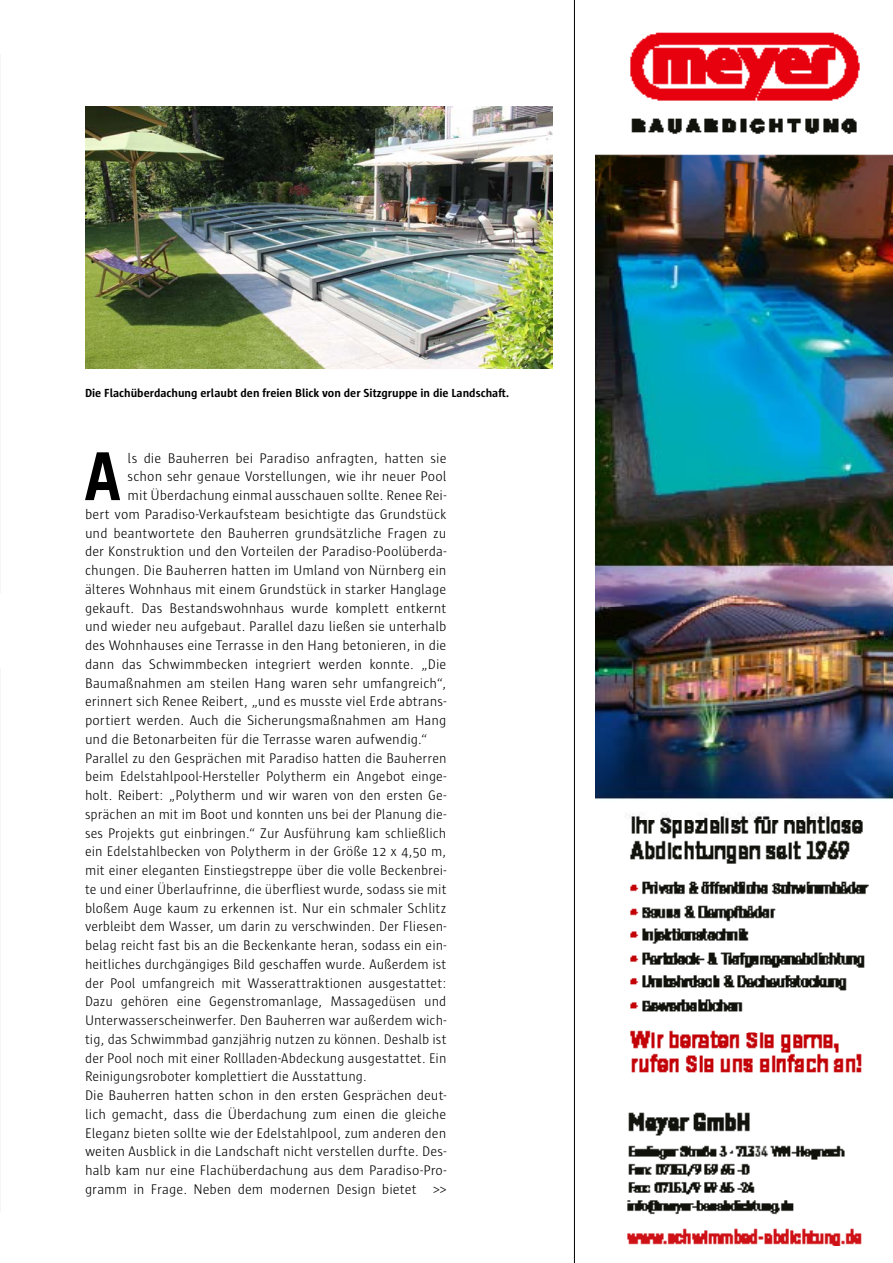
<style>
.page{position:relative;width:893px;height:1263px;background:#fff}
.page>*{position:absolute;margin:0;border:0;box-sizing:border-box;transform-origin:0 0}
.t1{font:700 66.15px "Trade Gothic LT Std";color:#000}
.t2{font:300 14.25px "Sun";color:#000}
.t3{font:700 12px "Sun";color:#000}
</style>
<div class="page">
<img style="left:85px;top:106px;width:468px;height:263px">
<hr style="left:574px;top:0;width:1px;height:1263px;background:#000">
<img style="left:595px;top:32px;width:298px;height:1214px">
<p class="t3" style="left:85px;top:387px;width:426px">Die Flachüberdachung erlaubt den freien Blick von der Sitzgruppe in die Landschaft.</p>
<h1 class="t1" style="left:84px;top:436px;width:38px">A</h1>
<p class="t2" style="left:128px;top:450px;width:320px">ls die Bauherren bei Paradiso anfragten, hatten sie</p>
<p class="t2" style="left:128px;top:469px;width:320px">schon sehr genaue Vorstellungen, wie ihr neuer Pool</p>
<p class="t2" style="left:128px;top:487px;width:320px">mit Überdachung einmal ausschauen sollte. Renee Rei-</p>
<p class="t2" style="left:85px;top:506px;width:363px">bert vom Paradiso-Verkaufsteam besichtigte das Grundstück</p>
<p class="t2" style="left:85px;top:525px;width:363px">und beantwortete den Bauherren grundsätzliche Fragen zu</p>
<p class="t2" style="left:85px;top:544px;width:363px">der Konstruktion und den Vorteilen der Paradiso-Poolüberda-</p>
<p class="t2" style="left:85px;top:562px;width:363px">chungen. Die Bauherren hatten im Umland von Nürnberg ein</p>
<p class="t2" style="left:85px;top:581px;width:363px">älteres Wohnhaus mit einem Grundstück in starker Hanglage</p>
<p class="t2" style="left:85px;top:600px;width:363px">gekauft. Das Bestandswohnhaus wurde komplett entkernt</p>
<p class="t2" style="left:85px;top:619px;width:363px">und wieder neu aufgebaut. Parallel dazu ließen sie unterhalb</p>
<p class="t2" style="left:85px;top:637px;width:363px">des Wohnhauses eine Terrasse in den Hang betonieren, in die</p>
<p class="t2" style="left:85px;top:656px;width:363px">dann das Schwimmbecken integriert werden konnte. „Die</p>
<p class="t2" style="left:85px;top:675px;width:363px">Baumaßnahmen am steilen Hang waren sehr umfangreich“,</p>
<p class="t2" style="left:85px;top:694px;width:363px">erinnert sich Renee Reibert, „und es musste viel Erde abtrans-</p>
<p class="t2" style="left:85px;top:712px;width:363px">portiert werden. Auch die Sicherungsmaßnahmen am Hang</p>
<p class="t2" style="left:85px;top:731px;width:344px">und die Betonarbeiten für die Terrasse waren aufwendig.“</p>
<p class="t2" style="left:85px;top:750px;width:363px">Parallel zu den Gesprächen mit Paradiso hatten die Bauherren</p>
<p class="t2" style="left:85px;top:769px;width:363px">beim Edelstahlpool-Hersteller Polytherm ein Angebot einge-</p>
<p class="t2" style="left:85px;top:787px;width:363px">holt. Reibert: „Polytherm und wir waren von den ersten Ge-</p>
<p class="t2" style="left:85px;top:806px;width:363px">sprächen an mit im Boot und konnten uns bei der Planung die-</p>
<p class="t2" style="left:85px;top:825px;width:363px">ses Projekts gut einbringen.“ Zur Ausführung kam schließlich</p>
<p class="t2" style="left:85px;top:844px;width:363px">ein Edelstahlbecken von Polytherm in der Größe 12 x 4,50 m,</p>
<p class="t2" style="left:85px;top:862px;width:363px">mit einer eleganten Einstiegstreppe über die volle Beckenbrei-</p>
<p class="t2" style="left:85px;top:881px;width:363px">te und einer Überlaufrinne, die überfliest wurde, sodass sie mit</p>
<p class="t2" style="left:85px;top:900px;width:363px">bloßem Auge kaum zu erkennen ist. Nur ein schmaler Schlitz</p>
<p class="t2" style="left:85px;top:919px;width:363px">verbleibt dem Wasser, um darin zu verschwinden. Der Fliesen-</p>
<p class="t2" style="left:85px;top:937px;width:363px">belag reicht fast bis an die Beckenkante heran, sodass ein ein-</p>
<p class="t2" style="left:85px;top:956px;width:363px">heitliches durchgängiges Bild geschaffen wurde. Außerdem ist</p>
<p class="t2" style="left:85px;top:975px;width:363px">der Pool umfangreich mit Wasserattraktionen ausgestattet:</p>
<p class="t2" style="left:85px;top:994px;width:363px">Dazu gehören eine Gegenstromanlage, Massagedüsen und</p>
<p class="t2" style="left:85px;top:1012px;width:363px">Unterwasserscheinwerfer. Den Bauherren war außerdem wich-</p>
<p class="t2" style="left:85px;top:1031px;width:363px">tig, das Schwimmbad ganzjährig nutzen zu können. Deshalb ist</p>
<p class="t2" style="left:85px;top:1050px;width:363px">der Pool noch mit einer Rollladen-Abdeckung ausgestattet. Ein</p>
<p class="t2" style="left:85px;top:1069px;width:283px">Reinigungsroboter komplettiert die Ausstattung.</p>
<p class="t2" style="left:85px;top:1087px;width:363px">Die Bauherren hatten schon in den ersten Gesprächen deut-</p>
<p class="t2" style="left:85px;top:1106px;width:363px">lich gemacht, dass die Überdachung zum einen die gleiche</p>
<p class="t2" style="left:85px;top:1125px;width:363px">Eleganz bieten sollte wie der Edelstahlpool, zum anderen den</p>
<p class="t2" style="left:85px;top:1144px;width:363px">weiten Ausblick in die Landschaft nicht verstellen durfte. Des-</p>
<p class="t2" style="left:85px;top:1162px;width:363px">halb kam nur eine Flachüberdachung aus dem Paradiso-Pro-</p>
<p class="t2" style="left:85px;top:1181px;width:333px">gramm in Frage. Neben dem modernen Design bietet</p>
<p class="t2" style="left:433px;top:1181px;width:15px">&gt;&gt;</p>
</div>
